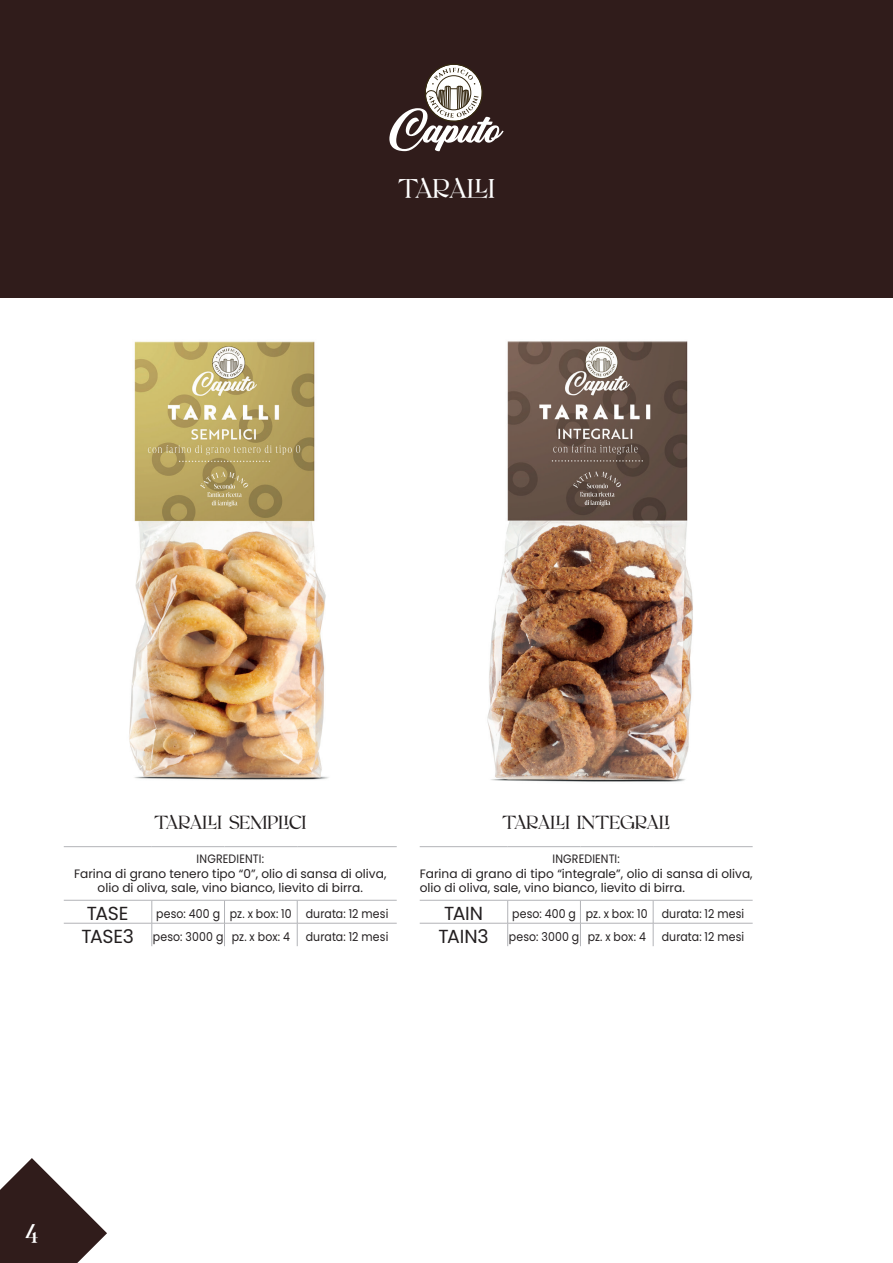
<style>
.page{position:relative;width:893px;height:1263px;background:#fff}
.page>*{position:absolute;margin:0;border:0;box-sizing:border-box;transform-origin:0 0}
.t1{font:27px "Vensfolk";letter-spacing:-.005em;color:#fff}
.t2{font:18.9px "Vensfolk";letter-spacing:.01em;color:#231f20}
.t3{font:18.9px "Poppins";letter-spacing:-.02em;color:#231f20}
.t4{font:12.15px/14.5px "Poppins";color:#231f20;scale:.9 1}
.s1{font-size:18.9px}
</style>
<div class="page">
<svg style="left:0;top:1158px;width:107px;height:105px"></svg>
<div style="left:0;top:0;width:893px;height:298px;background:#301c1b"></div>
<svg style="left:389px;top:64px;width:115px;height:87px"></svg>
<img style="left:129px;top:341px;width:200px;height:439px">
<img style="left:487px;top:341px;width:206px;height:441px">
<hr style="left:64px;top:846px;width:88px;height:1px;background:#b2b3b7">
<hr style="left:152px;top:846px;width:73px;height:1px;background:#b2b3b7">
<hr style="left:225px;top:846px;width:72px;height:1px;background:#b2b3b7">
<hr style="left:297px;top:846px;width:100px;height:1px;background:#b2b3b7">
<hr style="left:64px;top:900px;width:88px;height:1px;background:#b2b3b7">
<hr style="left:152px;top:900px;width:73px;height:1px;background:#b2b3b7">
<hr style="left:225px;top:900px;width:72px;height:1px;background:#b2b3b7">
<hr style="left:297px;top:900px;width:100px;height:1px;background:#b2b3b7">
<hr style="left:152px;top:923px;width:73px;height:1px;background:#b2b3b7">
<svg style="left:152px;top:900px;width:1px;height:46px"></svg>
<svg style="left:224px;top:900px;width:1px;height:46px"></svg>
<svg style="left:297px;top:900px;width:1px;height:46px"></svg>
<hr style="left:64px;top:923px;width:88px;height:1px;background:#b2b3b7">
<hr style="left:225px;top:923px;width:72px;height:1px;background:#b2b3b7">
<hr style="left:297px;top:923px;width:100px;height:1px;background:#b2b3b7">
<hr style="left:420px;top:846px;width:88px;height:1px;background:#b2b3b7">
<hr style="left:508px;top:846px;width:72px;height:1px;background:#b2b3b7">
<hr style="left:580px;top:846px;width:73px;height:1px;background:#b2b3b7">
<hr style="left:653px;top:846px;width:100px;height:1px;background:#b2b3b7">
<hr style="left:420px;top:900px;width:88px;height:1px;background:#b2b3b7">
<hr style="left:508px;top:900px;width:72px;height:1px;background:#b2b3b7">
<hr style="left:580px;top:900px;width:73px;height:1px;background:#b2b3b7">
<hr style="left:653px;top:900px;width:100px;height:1px;background:#b2b3b7">
<hr style="left:508px;top:923px;width:72px;height:1px;background:#b2b3b7">
<svg style="left:507px;top:900px;width:1px;height:46px"></svg>
<svg style="left:580px;top:900px;width:1px;height:46px"></svg>
<svg style="left:653px;top:900px;width:1px;height:46px"></svg>
<hr style="left:420px;top:923px;width:88px;height:1px;background:#b2b3b7">
<hr style="left:580px;top:923px;width:73px;height:1px;background:#b2b3b7">
<hr style="left:653px;top:923px;width:100px;height:1px;background:#b2b3b7">
<h1 class="t1" style="left:398px;top:174px;width:98px">TARALLI</h1>
<h2 class="t2" style="left:154px;top:812px;width:153px">TARALLI SEMPLICI</h2>
<p class="t4" style="left:74px;top:852px;width:348px;text-align:center">INGREDIENTI:<br>Farina di grano tenero tipo “0”, olio di sansa di oliva, olio di oliva, sale, vino bianco, lievito di birra.</p>
<h2 class="t3" style="left:87px;top:903px;width:43px">TASE</h2>
<p class="t4" style="left:82px;top:902px;width:342px;line-height:23.1px;text-indent:75px">peso: 400 g pz. x box: 10 durata: 12 mesi<br><span class="s1">TASE3</span> peso: 3000 g pz. x box: 4</p>
<p class="t4" style="left:306px;top:930px;width:93px">durata: 12 mesi</p>
<h2 class="t2" style="left:502px;top:812px;width:169px">TARALLI INTEGRALI</h2>
<p class="t4" style="left:420px;top:852px;width:371px;text-indent:133px">INGREDIENTI:<br>Farina di grano di tipo “integrale”, olio di sansa di oliva, olio di oliva, sale, vino bianco, lievito di birra.</p>
<h2 class="t3" style="left:444px;top:903px;width:41px">TAIN</h2>
<p class="t4" style="left:439px;top:902px;width:341px;line-height:23.1px;text-indent:74px">peso: 400 g pz. x box: 10 durata: 12 mesi<br><span class="s1">TAIN3</span> peso: 3000 g pz. x box: 4</p>
<p class="t4" style="left:662px;top:930px;width:93px">durata: 12 mesi</p>
<h1 class="t1" style="left:25px;top:1218px;width:14px">4</h1>
</div>
